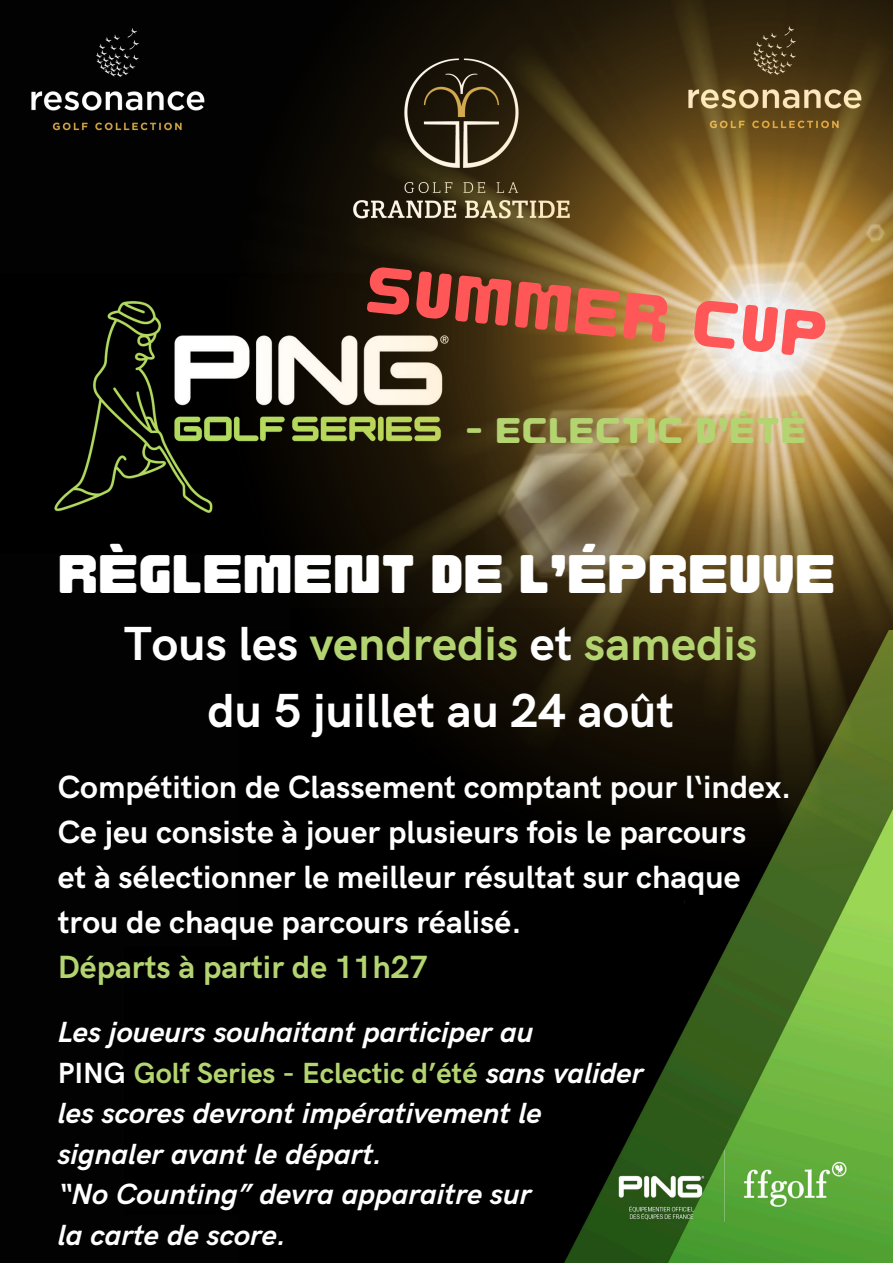
<style>
.page{position:relative;width:893px;height:1263px;background:#020202}
.page>*{position:absolute;margin:0;border:0;box-sizing:border-box;transform-origin:0 0}
.t1{font:500 57.15px "Cosmic Octo";color:#ff5757}
.t2{font:700 48px/66.9px "HK Grotesk";color:#fff;text-align:center}
.t3{font:700 47.4px "Cosmic Octo";color:#fff}
.t4{font:700 32.25px "HK Grotesk";color:#fff}
.t5{font:700 32.25px "HK Grotesk";color:#b4d471}
.t6{font:500 31.12px "Cosmic Octo";color:#b4d471}
.t7{font:italic 700 29.25px "HK Grotesk";color:#fff}
.t8{font:700 29.25px "HK Grotesk";color:#b4d471}
.s1{color:#b4d471}
.s2{color:#fff}
.s3{font-style:italic;color:#fff}
</style>
<div class="page">
<img style="left:564px;top:876px;width:329px;height:387px">
<img style="left:31px;top:28px;width:174px;height:103px">
<img style="left:54px;top:301px;width:171px;height:212px">
<div style="left:240px;top:711px;width:443px;height:267px;background:#000"></div>
<div style="left:124px;top:947px;width:443px;height:268px;background:#000"></div>
<img style="left:225px;top:0;width:668px;height:876px">
<p class="t1" style="left:369px;top:254px;width:467px;rotate:6deg">SUMMER CUP</p>
<h2 class="t6" style="left:465px;top:412px;width:343px">- ECLECTIC D’ÉTÉ</h2>
<h2 class="t3" style="left:58px;top:545px;width:779px">RÈGLEMENT DE L’ÉPREUVE</h2>
<p class="t2" style="left:124px;top:612px;width:634px">Tous les <span class="s1">vendredis</span> et <span class="s1">samedis </span>du 5 juillet au 24 août</p>
<p class="t4" style="left:58px;top:769px;width:735px">Compétition de Classement comptant pour l‘index.</p>
<p class="t4" style="left:58px;top:814px;width:690px">Ce jeu consiste à jouer plusieurs fois le parcours</p>
<p class="t4" style="left:58px;top:859px;width:684px">et à sélectionner le meilleur résultat sur chaque</p>
<p class="t4" style="left:58px;top:904px;width:465px">trou de chaque parcours réalisé.</p>
<p class="t5" style="left:58px;top:949px;width:372px">Départs à partir de 11h27</p>
<p class="t7" style="left:58px;top:1016px;width:477px">Les joueurs souhaitant participer au</p>
<p class="t8" style="left:58px;top:1056px;width:587px"><span class="s2">PING</span> Golf Series - Eclectic d’été <span class="s3">sans valider</span></p>
<p class="t7" style="left:58px;top:1097px;width:485px">les scores devront impérativement le</p>
<p class="t7" style="left:58px;top:1137px;width:326px">signaler avant le départ.</p>
<p class="t7" style="left:58px;top:1178px;width:475px">“No Counting” devra apparaitre sur</p>
<p class="t7" style="left:58px;top:1218px;width:230px">la carte de score.</p>
</div>
